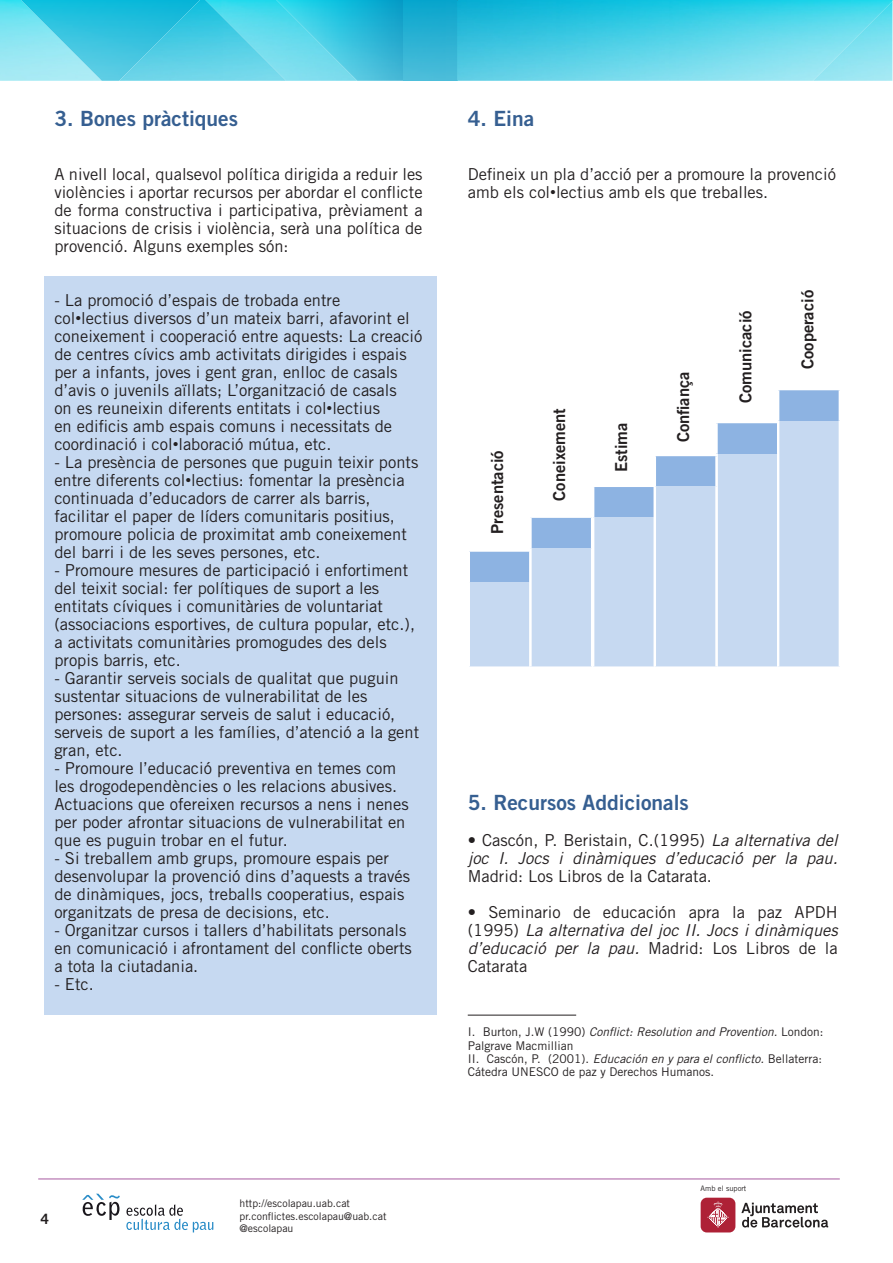
<style>
.page{position:relative;width:893px;height:1263px;background:#fff}
.page>*{position:absolute;margin:0;border:0;box-sizing:border-box;transform-origin:0 0}
.heading_1{font:21px "Trade Gothic LT Std Bd 2";color:#365f91}
.List_Paragraph{font:16.5px/18px "Trade Gothic LT Std";color:#231f20}
.t1{font:16.5px "Trade Gothic LT Std Bd 2";color:#231f20}
.t2{font:700 14.25px "Trade Gothic LT Std";color:#231f20}
.t3{font:12px/13.2px "Trade Gothic LT Std";color:#231f20}
.t4{font:10.5px/12.6px "Trade Gothic LT Std";color:#231f20}
.t5{font:7.5px "Trade Gothic LT Std";color:#231f20}
.s1{font-family:"Arial"}
.s2{font-style:italic}
</style>
<div class="page">
<svg style="left:126px;top:1204px;width:87px;height:28px"></svg>
<svg style="left:82px;top:1194px;width:38px;height:26px"></svg>
<hr style="left:38px;top:1178px;width:802px;height:1px;background:#a759a0">
<svg style="left:741px;top:1202px;width:87px;height:25px"></svg>
<div style="left:701px;top:1198px;width:34px;height:34px;background:#ae2136;border-radius:6px"></div>
<svg style="left:707px;top:1201px;width:22px;height:27px"></svg>
<img style="left:357px;top:0;width:535px;height:81px">
<img style="left:286px;top:0;width:71px;height:81px">
<img style="left:403px;top:0;width:54px;height:1px">
<img style="left:457px;top:0;width:435px;height:1px">
<img style="left:0;top:0;width:21px;height:81px">
<img style="left:21px;top:0;width:98px;height:81px">
<img style="left:119px;top:0;width:167px;height:81px">
<hr style="left:468px;top:1015px;width:108px;height:1px;background:#231f20">
<div style="left:44px;top:276px;width:392px;height:739px;background:#c6d9f1"></div>
<div style="left:469px;top:551px;width:61px;height:31px;background:#8db3e2"></div>
<div style="left:469px;top:582px;width:61px;height:85px;background:#c6d9f1"></div>
<hr style="left:468px;top:549px;width:63px;height:3px;background:#fff">
<hr style="left:468px;top:552px;width:2px;height:30px;background:#fff">
<hr style="left:468px;top:582px;width:2px;height:84px;background:#fff">
<hr style="left:468px;top:666px;width:63px;height:3px;background:#fff">
<div style="left:593px;top:486px;width:62px;height:31px;background:#8db3e2"></div>
<div style="left:593px;top:517px;width:62px;height:150px;background:#c6d9f1"></div>
<hr style="left:592px;top:485px;width:64px;height:2px;background:#fff">
<hr style="left:592px;top:487px;width:2px;height:30px;background:#fff">
<hr style="left:592px;top:517px;width:2px;height:149px;background:#fff">
<hr style="left:592px;top:666px;width:64px;height:3px;background:#fff">
<div style="left:717px;top:422px;width:61px;height:32px;background:#8db3e2"></div>
<div style="left:717px;top:454px;width:61px;height:213px;background:#c6d9f1"></div>
<hr style="left:715px;top:421px;width:64px;height:2px;background:#fff">
<hr style="left:715px;top:423px;width:3px;height:31px;background:#fff">
<hr style="left:715px;top:666px;width:64px;height:3px;background:#fff">
<div style="left:530px;top:517px;width:62px;height:31px;background:#8db3e2"></div>
<div style="left:530px;top:548px;width:62px;height:119px;background:#c6d9f1"></div>
<hr style="left:529px;top:516px;width:64px;height:2px;background:#fff">
<hr style="left:529px;top:518px;width:3px;height:30px;background:#fff">
<hr style="left:529px;top:548px;width:3px;height:118px;background:#fff">
<hr style="left:529px;top:666px;width:64px;height:3px;background:#fff">
<hr style="left:591px;top:518px;width:2px;height:30px;background:#fff">
<hr style="left:591px;top:548px;width:2px;height:118px;background:#fff">
<div style="left:655px;top:455px;width:61px;height:31px;background:#8db3e2"></div>
<div style="left:655px;top:486px;width:61px;height:181px;background:#c6d9f1"></div>
<hr style="left:654px;top:454px;width:64px;height:2px;background:#fff">
<hr style="left:654px;top:456px;width:2px;height:30px;background:#fff">
<hr style="left:654px;top:486px;width:2px;height:180px;background:#fff">
<hr style="left:654px;top:666px;width:64px;height:3px;background:#fff">
<hr style="left:715px;top:456px;width:3px;height:30px;background:#fff">
<hr style="left:715px;top:486px;width:3px;height:180px;background:#fff">
<div style="left:778px;top:389px;width:62px;height:32px;background:#8db3e2"></div>
<div style="left:778px;top:421px;width:62px;height:246px;background:#c6d9f1"></div>
<hr style="left:777px;top:388px;width:64px;height:2px;background:#fff">
<hr style="left:777px;top:390px;width:2px;height:31px;background:#fff">
<hr style="left:777px;top:421px;width:2px;height:245px;background:#fff">
<hr style="left:777px;top:666px;width:64px;height:3px;background:#fff">
<hr style="left:839px;top:390px;width:2px;height:31px;background:#fff">
<hr style="left:839px;top:421px;width:2px;height:245px;background:#fff">
<p class="heading_1" style="left:54px;top:105px;width:185px">3. Bones pràctiques</p>
<p class="List_Paragraph" style="left:54px;top:165px;width:370px;text-align:justify">A nivell local, qualsevol política dirigida a reduir les violències i aportar recursos per abordar el conflicte de forma constructiva i participativa, prèviament a situacions de crisis i violència, serà una política de provenció. Alguns exemples són:</p>
<p class="List_Paragraph" style="left:54px;top:291px;width:369px">- La promoció d’espais de trobada entre<br>col<span class="s1">•</span>lectius diversos d’un mateix barri, afavorint el coneixement i cooperació entre aquests: La creació de centres cívics amb activitats dirigides i espais per a infants, joves i gent gran, enlloc de casals d’avis o juvenils aïllats; L’organització de casals<br>on es reuneixin diferents entitats i col<span class="s1">•</span>lectius<br>en edificis amb espais comuns i necessitats de coordinació i col<span class="s1">•</span>laboració mútua, etc.</p>
<p class="List_Paragraph" style="left:54px;top:453px;width:365px">- La presència de persones que puguin teixir ponts entre diferents col<span class="s1">•</span>lectius: fomentar la presència continuada d’educadors de carrer als barris, facilitar el paper de líders comunitaris positius, promoure policia de proximitat amb coneixement del barri i de les seves persones, etc.</p>
<p class="List_Paragraph" style="left:54px;top:561px;width:362px">- Promoure mesures de participació i enfortiment del teixit social: fer polítiques de suport a les entitats cíviques i comunitàries de voluntariat (associacions esportives, de cultura popular, etc.), a activitats comunitàries promogudes des dels propis barris, etc.</p>
<p class="List_Paragraph" style="left:54px;top:669px;width:366px">- Garantir serveis socials de qualitat que puguin sustentar situacions de vulnerabilitat de les persones: assegurar serveis de salut i educació, serveis de suport a les famílies, d’atenció a la gent gran, etc.</p>
<p class="List_Paragraph" style="left:54px;top:759px;width:356px">- Promoure l’educació preventiva en temes com les drogodependències o les relacions abusives.<br>Actuacions que ofereixen recursos a nens i nenes per poder afrontar situacions de vulnerabilitat en que es puguin trobar en el futur.</p>
<p class="List_Paragraph" style="left:54px;top:849px;width:357px">- Si treballem amb grups, promoure espais per desenvolupar la provenció dins d’aquests a través de dinàmiques, jocs, treballs cooperatius, espais organitzats de presa de decisions, etc.</p>
<p class="List_Paragraph" style="left:54px;top:921px;width:359px">- Organitzar cursos i tallers d’habilitats personals en comunicació i afrontament del conflicte oberts a tota la ciutadania.</p>
<p class="List_Paragraph" style="left:54px;top:975px;width:41px">- Etc.</p>
<p class="t2" style="left:41px;top:1210px;width:9px">4</p>
<p class="t4" style="left:240px;top:1197px;width:148px">http://escolapau.uab.cat pr.conflictes.escolapau@uab.cat @escolapau</p>
<p class="heading_1" style="left:468px;top:105px;width:68px">4. Eina</p>
<p class="List_Paragraph" style="left:468px;top:165px;width:370px">Defineix un pla d’acció per a promoure la provenció amb els col<span class="s1">•</span>lectius amb els que treballes.</p>
<p class="t1" style="left:487px;top:534px;width:85px;rotate:-90deg">Presentació</p>
<p class="t1" style="left:549px;top:501px;width:94px;rotate:-90deg">Coneixement</p>
<p class="t1" style="left:611px;top:472px;width:51px;rotate:-90deg">Estima</p>
<p class="t1" style="left:673px;top:442px;width:72px;rotate:-90deg">Confiança</p>
<p class="t1" style="left:735px;top:403px;width:94px;rotate:-90deg">Comunicació</p>
<p class="t1" style="left:797px;top:369px;width:80px;rotate:-90deg">Cooperació</p>
<p class="heading_1" style="left:468px;top:789px;width:223px">5. Recursos Addicionals</p>
<p class="List_Paragraph" style="left:468px;top:831px;width:371px;text-align:justify">• Cascón, P. Beristain, C.(1995) <span class="s2">La alternativa del joc I. Jocs i dinàmiques d’educació per la pau.<br></span>Madrid: Los Libros de la Catarata.</p>
<p class="List_Paragraph" style="left:468px;top:903px;width:371px;text-align:justify">• Seminario de educación apra la paz APDH (1995) <span class="s2">La alternativa del joc II. Jocs i dinàmiques d’educació per la pau.</span> Madrid: Los Libros de la Catarata</p>
<p class="t3" style="left:468px;top:1025px;width:357px">I. Burton, J.W (1990) <span class="s2">Conflict: Resolution and Provention.</span> London:<br>Palgrave Macmillian</p>
<p class="t3" style="left:468px;top:1052px;width:356px">II. Cascón, P. (2001). <span class="s2">Educación en y para el conflicto.</span> Bellaterra:<br>Cátedra UNESCO de paz y Derechos Humanos.</p>
<p class="t5" style="left:701px;top:1184px;width:47px">Amb el suport</p>
</div>
